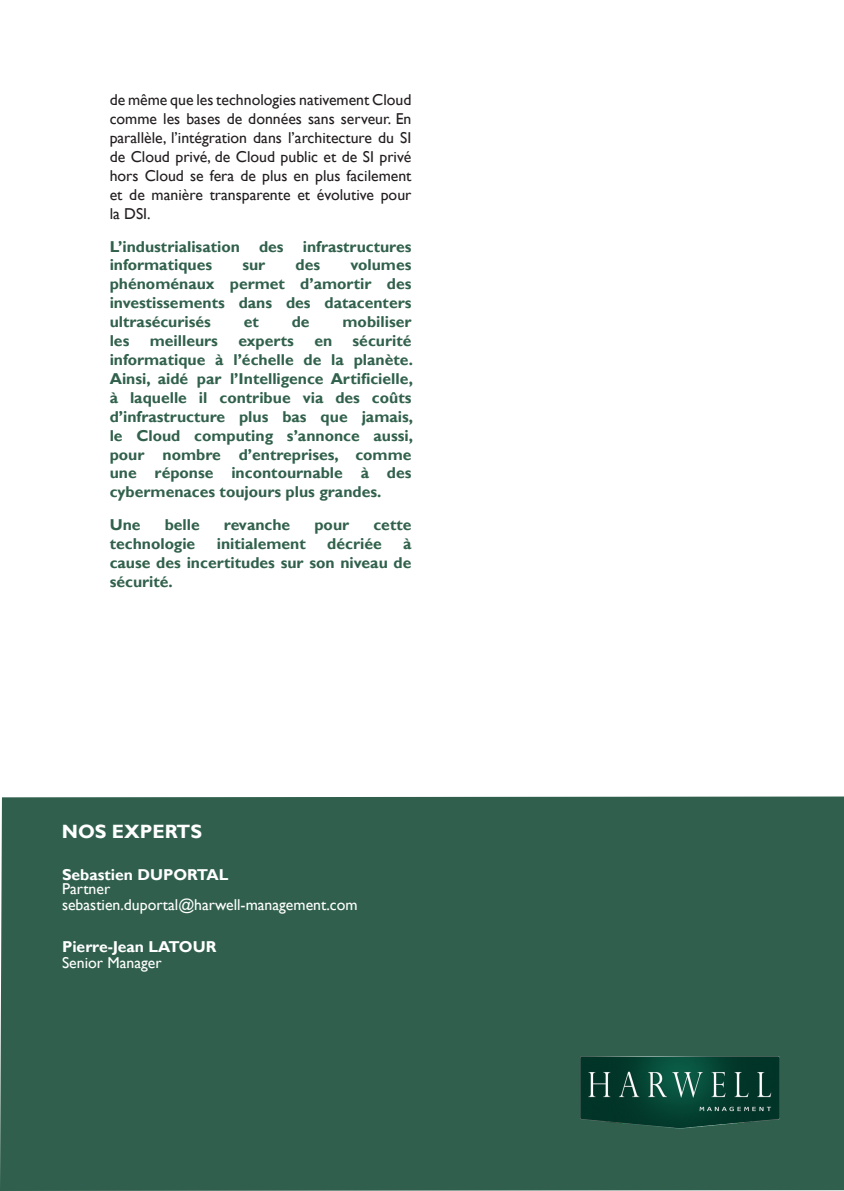
<style>
.page{position:relative;width:844px;height:1191px;background:#fff}
.page>*{position:absolute;margin:0;border:0;box-sizing:border-box;transform-origin:0 0}
.t1{font:700 19.25px "Gill Sans";color:#fff}
.t2{font:700 15.75px/18.9px "Gill Sans";color:#31614c;text-align:justify}
.t3{font:15.75px/18.9px "Gill Sans";color:#231f20;text-align:justify}
.t4{font:15.75px "Gill Sans";color:#fff}
.t5{font:700 15.75px/15.8px "Gill Sans";color:#fff}
.s1{font-weight:400}
</style>
<div class="page">
<div style="left:0;top:796px;width:843px;height:395px;background:#30604d"></div>
<img style="left:580px;top:1056px;width:199px;height:72px">
<p class="t3" style="left:110px;top:91px;width:303px">de même que les technologies nativement Cloud comme les bases de données sans serveur. En parallèle, l’intégration dans l’architecture du SI de Cloud privé, de Cloud public et de SI privé hors Cloud se fera de plus en plus facilement et de manière transparente et évolutive pour la DSI.</p>
<p class="t2" style="left:110px;top:237px;width:303px">L’industrialisation des infrastructures informatiques</p>
<p class="t2" style="left:110px;top:256px;width:303px;text-indent:241px">volumes phénoménaux permet d’amortir des investissements dans des datacenters ultrasécurisés</p>
<p class="t2" style="left:242px;top:256px;width:24px">sur</p>
<p class="t2" style="left:295px;top:256px;width:26px">des</p>
<p class="t2" style="left:244px;top:313px;width:17px">et</p>
<p class="t2" style="left:292px;top:313px;width:19px">de</p>
<p class="t2" style="left:342px;top:313px;width:70px">mobiliser</p>
<p class="t2" style="left:110px;top:332px;width:305px;text-indent:243px">sécurité informatique à l’échelle de la planète.<br>Ainsi, aidé par l’Intelligence Artificielle, à laquelle il contribue via des coûts d’infrastructure plus bas que jamais, le Cloud computing s’annonce aussi, pour nombre d’entreprises, comme une réponse incontournable à des cybermenaces toujours plus grandes.</p>
<p class="t2" style="left:110px;top:516px;width:32px">Une</p>
<p class="t2" style="left:165px;top:516px;width:37px">belle</p>
<p class="t2" style="left:224px;top:516px;width:68px">revanche</p>
<p class="t2" style="left:314px;top:516px;width:36px">pour</p>
<p class="t2" style="left:373px;top:516px;width:40px">cette</p>
<p class="t2" style="left:110px;top:535px;width:87px">technologie</p>
<p class="t2" style="left:217px;top:535px;width:91px">initialement</p>
<p class="t2" style="left:327px;top:535px;width:56px">décriée</p>
<p class="t2" style="left:110px;top:332px;width:21px">les</p>
<p class="t2" style="left:150px;top:332px;width:70px">meilleurs</p>
<p class="t2" style="left:238px;top:332px;width:57px">experts</p>
<p class="t2" style="left:314px;top:332px;width:19px">en</p>
<p class="t2" style="left:110px;top:535px;width:303px;text-indent:293px">à cause des incertitudes sur son niveau de sécurité.</p>
<p class="t1" style="left:62px;top:820px;width:142px">NOS EXPERTS</p>
<p class="t5" style="left:62px;top:867px;width:168px">Sebastien DUPORTAL</p>
<p class="t4" style="left:62px;top:879px;width:50px">Partner</p>
<p class="t4" style="left:62px;top:895px;width:297px">sebastien.duportal@harwell-management.com</p>
<p class="t5" style="left:62px;top:939px;width:156px">Pierre-Jean LATOUR<br><span class="s1">Senior Manager</span></p>
</div>
